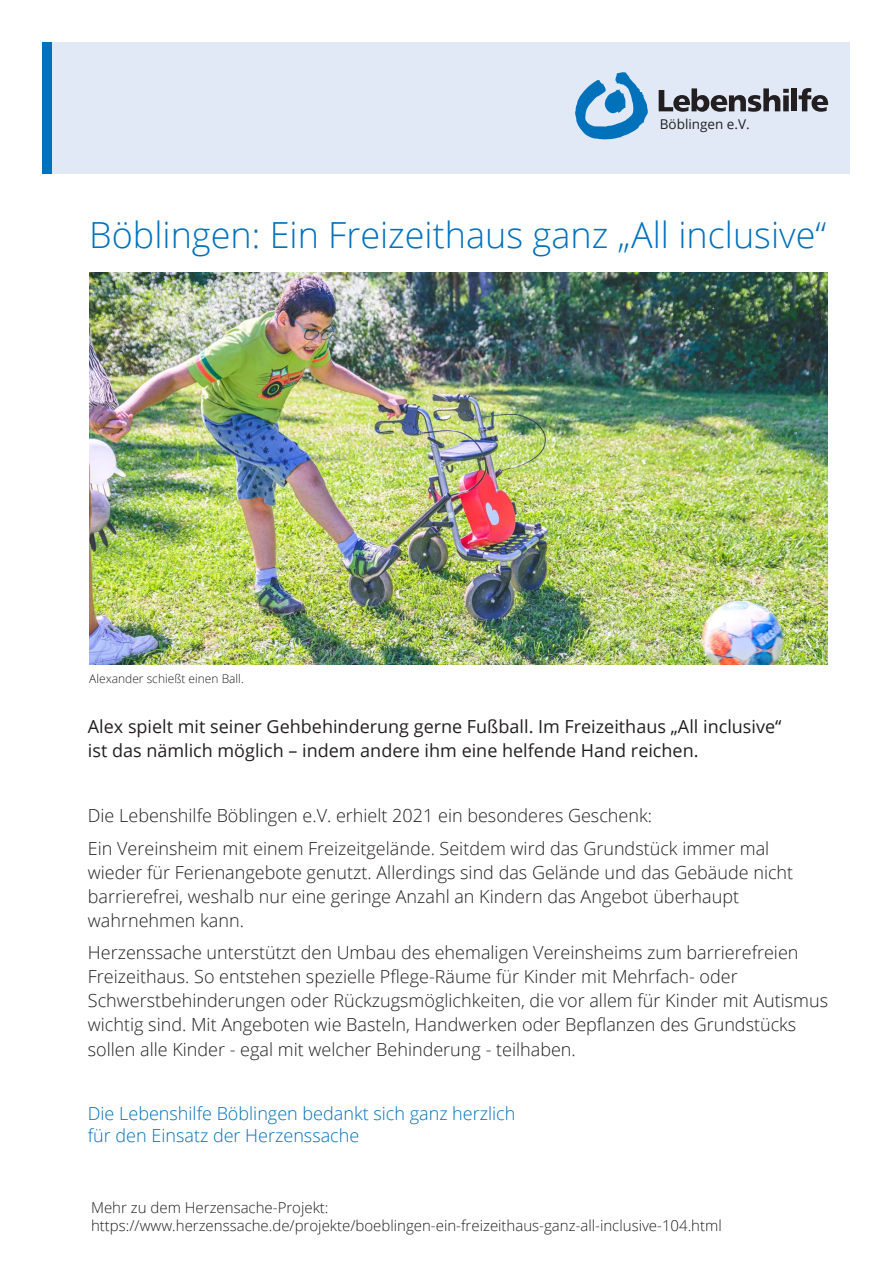
<style>
.page{position:relative;width:893px;height:1263px;background:#fff}
.page>*{position:absolute;margin:0;border:0;box-sizing:border-box;transform-origin:0 0}
.t1{font:300 36px "Open Sans";color:#0072bc}
.t2{font:300 18px/24.3px "Open Sans";color:#231f20}
.t3{font:18px/24px "Open Sans";color:#231f20}
.t4{font:300 18px/21.6px "Open Sans";color:#0072bc}
.t5{font:300 15px "Open Sans";color:#231f20}
.t6{font:13.5px "Open Sans";color:#231f20}
.t7{font:300 12px "Open Sans";color:#231f20}
</style>
<div class="page">
<div style="left:43px;top:43px;width:807px;height:131px;background:#e1e9f6"></div>
<div style="left:43px;top:43px;width:9px;height:131px;background:#0072bc"></div>
<svg style="left:575px;top:72px;width:73px;height:67px"></svg>
<svg style="left:659px;top:88px;width:130px;height:24px"></svg>
<div style="left:792px;top:88px;width:5px;height:23px;background:#231f20"></div>
<svg style="left:799px;top:88px;width:29px;height:24px"></svg>
<img style="left:89px;top:272px;width:739px;height:393px">
<p class="t6" style="left:660px;top:115px;width:91px">Böblingen e.V.</p>
<p class="t1" style="left:89px;top:211px;width:738px">Böblingen: Ein Freizeithaus ganz „All inclusive“</p>
<p class="t7" style="left:89px;top:670px;width:156px">Alexander schießt einen Ball.</p>
<p class="t3" style="left:88px;top:714px;width:695px">Alex spielt mit seiner Gehbehinderung gerne Fußball. Im Freizeithaus „All inclusive“ ist das nämlich möglich – indem andere ihm eine helfende Hand reichen.</p>
<p class="t2" style="left:88px;top:803px;width:566px">Die Lebenshilfe Böblingen e.V. erhielt 2021 ein besonderes Geschenk:</p>
<p class="t2" style="left:88px;top:836px;width:707px">Ein Vereinsheim mit einem Freizeitgelände. Seitdem wird das Grundstück immer mal wieder für Ferienangebote genutzt. Allerdings sind das Gelände und das Gebäude nicht barrierefrei, weshalb nur eine geringe Anzahl an Kindern das Angebot überhaupt wahrnehmen kann.</p>
<p class="t2" style="left:88px;top:940px;width:742px">Herzenssache unterstützt den Umbau des ehemaligen Vereinsheims zum barrierefreien Freizeithaus. So entstehen spezielle Pflege-Räume für Kinder mit Mehrfach- oder Schwerstbehinderungen oder Rückzugsmöglichkeiten, die vor allem für Kinder mit Autismus wichtig sind. Mit Angeboten wie Basteln, Handwerken oder Bepflanzen des Grundstücks sollen alle Kinder - egal mit welcher Behinderung - teilhaben.</p>
<p class="t4" style="left:88px;top:1102px;width:429px">Die Lebenshilfe Böblingen bedankt sich ganz herzlich für den Einsatz der Herzenssache</p>
<p class="t5" style="left:91px;top:1197px;width:239px">Mehr zu dem Herzensache-Projekt:</p>
<p class="t5" style="left:91px;top:1215px;width:632px">https://www.herzenssache.de/projekte/boeblingen-ein-freizeithaus-ganz-all-inclusive-104.html</p>
</div>
